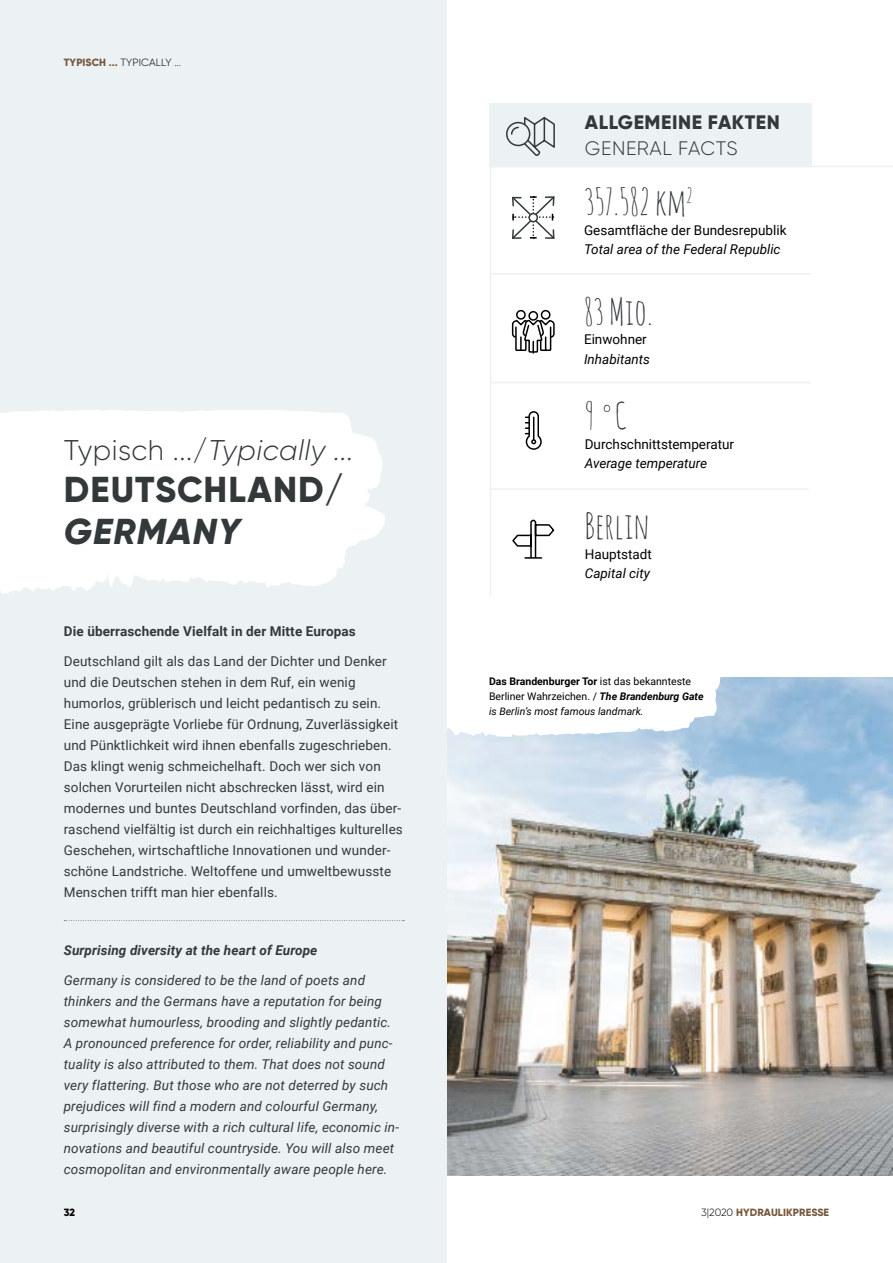
<style>
.page{position:relative;width:893px;height:1263px;background:#fff}
.page>*{position:absolute;margin:0;border:0;box-sizing:border-box;transform-origin:0 0}
.t1{font:36px "Amatic SC";letter-spacing:.01em;color:#33383a}
.t2{font:800 36px "Gilroy";letter-spacing:.03em;color:#33383a}
.t3{font:italic 800 36px "Gilroy";letter-spacing:.03em;color:#33383a}
.t4{font:italic 300 28.5px "Gilroy";letter-spacing:.02em;color:#33383a}
.t5{font:800 19.5px "Gilroy";letter-spacing:.03em;color:#33383a}
.t6{font:300 19.5px "Gilroy";letter-spacing:.03em;color:#33383a}
.t7{font:13.5px/21px "Roboto";letter-spacing:.01em;color:#33383a}
.t8{font:italic 13.5px/21px "Roboto";letter-spacing:.01em;color:#33383a}
.t9{font:13.5px "Roboto";color:#000}
.t10{font:italic 13.5px "Roboto";color:#000}
.t11{font:700 13.5px "Roboto";letter-spacing:.01em;color:#33383a}
.t12{font:italic 700 13.5px "Roboto";letter-spacing:.01em;color:#33383a}
.t13{font:10.5px/15px "Roboto";color:#000}
.t14{font:300 10.5px "Gilroy";letter-spacing:.01em;color:#000}
.t15{font:800 10.5px "Gilroy";letter-spacing:.01em;color:#75583d}
.t16{font:800 10.5px "Gilroy";color:#000}
.s1{font-weight:800;color:#75583d}
.s2{font-style:normal}
.s3{font-weight:700}
.s4{font-weight:700;font-style:italic}
.s5{font-style:italic}
.s6{font-weight:300;color:#000}
</style>
<div class="page">
<img style="left:446px;top:678px;width:447px;height:497px">
<svg style="left:446px;top:557px;width:276px;height:180px"></svg>
<div style="left:489px;top:103px;width:322px;height:63px;background:#ecf1f4"></div>
<svg style="left:506px;top:117px;width:49px;height:39px"></svg>
<svg style="left:512px;top:196px;width:43px;height:43px"></svg>
<div style="left:529px;top:214px;width:8px;height:8px;background:#fff;border-radius:50%"></div>
<div style="left:528px;top:213px;width:10px;height:9px;border:2px solid #33383a;border-radius:50%"></div>
<svg style="left:511px;top:310px;width:44px;height:44px"></svg>
<hr style="left:491px;top:273px;width:319px;height:2px;background:#ecf1f4">
<svg style="left:525px;top:411px;width:17px;height:39px"></svg>
<svg style="left:511px;top:519px;width:46px;height:47px"></svg>
<hr style="left:489px;top:166px;width:404px;height:1px;background:#ecf1f4">
<hr style="left:491px;top:382px;width:319px;height:1px;background:#ecf1f4">
<hr style="left:490px;top:488px;width:319px;height:2px;background:#ecf1f4">
<hr style="left:490px;top:103px;width:1px;height:493px;background:#ecf1f4">
<div style="left:0;top:0;width:446px;height:1263px;background:#ecf1f4"></div>
<svg style="left:0;top:410px;width:385px;height:183px;fill:#fff"></svg>
<svg style="left:64px;top:920px;width:340px;height:1px"></svg>
<p class="t14" style="left:64px;top:56px;width:119px"><span class="s1">TYPISCH ...</span> TYPICALLY ...</p>
<h2 class="t4" style="left:64px;top:432px;width:291px"><span class="s2">Typisch .../</span>Typically ...</h2>
<h1 class="t2" style="left:64px;top:466px;width:281px">DEUTSCHLAND/</h1>
<h1 class="t3" style="left:64px;top:508px;width:178px">GERMANY</h1>
<p class="t11" style="left:64px;top:621px;width:294px">Die überraschende Vielfalt in der Mitte Europas</p>
<p class="t7" style="left:64px;top:650px;width:341px">Deutschland gilt als das Land der Dichter und Denker und die Deutschen stehen in dem Ruf, ein wenig humorlos, grüblerisch und leicht pedantisch zu sein.<br>Eine ausgeprägte Vorliebe für Ordnung, Zuverlässigkeit und Pünktlichkeit wird ihnen ebenfalls zugeschrieben.<br>Das klingt wenig schmeichelhaft. Doch wer sich von solchen Vorurteilen nicht abschrecken lässt, wird ein modernes und buntes Deutschland vorfinden, das über&shy;raschend vielfältig ist durch ein reichhaltiges kulturelles Geschehen, wirtschaftliche Innovationen und wunder&shy;schöne Landstriche. Weltoffene und umweltbewusste Menschen trifft man hier ebenfalls.</p>
<p class="t12" style="left:64px;top:940px;width:255px">Surprising diversity at the heart of Europe</p>
<p class="t8" style="left:64px;top:969px;width:337px">Germany is considered to be the land of poets and thinkers and the Germans have a reputation for being somewhat humourless, brooding and slightly pedantic.<br>A pronounced preference for order, reliability and punc&shy;tuality is also attributed to them. That does not sound very flattering. But those who are not deterred by such prejudices will find a modern and colourful Germany, surprisingly diverse with a rich cultural life, economic in&shy;novations and beautiful countryside. You will also meet cosmopolitan and environmentally aware people here.</p>
<p class="t16" style="left:64px;top:1206px;width:13px">32</p>
<h3 class="t5" style="left:585px;top:110px;width:196px">ALLGEMEINE FAKTEN</h3>
<h3 class="t6" style="left:585px;top:136px;width:154px">GENERAL FACTS</h3>
<h1 class="t1" style="left:584px;top:179px;width:110px">357.582 km<sup>2</sup></h1>
<p class="t9" style="left:584px;top:221px;width:204px">Gesamtfläche der Bundesrepublik</p>
<p class="t10" style="left:584px;top:240px;width:198px">Total area of the Federal Republic</p>
<h1 class="t1" style="left:584px;top:288px;width:70px">83 Mio.</h1>
<p class="t9" style="left:584px;top:330px;width:64px">Einwohner</p>
<p class="t10" style="left:584px;top:349px;width:68px">Inhabitants</p>
<h1 class="t1" style="left:585px;top:393px;width:44px">9 °C</h1>
<p class="t9" style="left:585px;top:434px;width:151px">Durchschnittstemperatur</p>
<p class="t10" style="left:585px;top:454px;width:124px">Average temperature</p>
<h1 class="t1" style="left:585px;top:502px;width:66px">Berlin</h1>
<p class="t9" style="left:585px;top:544px;width:69px">Hauptstadt</p>
<p class="t10" style="left:585px;top:564px;width:67px">Capital city</p>
<p class="t13" style="left:489px;top:673px;width:216px"><span class="s3">Das Brandenburger Tor</span> ist das bekannteste<br>Berliner Wahrzeichen. / <span class="s4">The Brandenburg Gate </span><span class="s5">is Berlin’s most famous landmark.</span></p>
<p class="t15" style="left:701px;top:1206px;width:129px"><span class="s6">3|2020</span> HYDRAULIKPRESSE</p>
</div>
